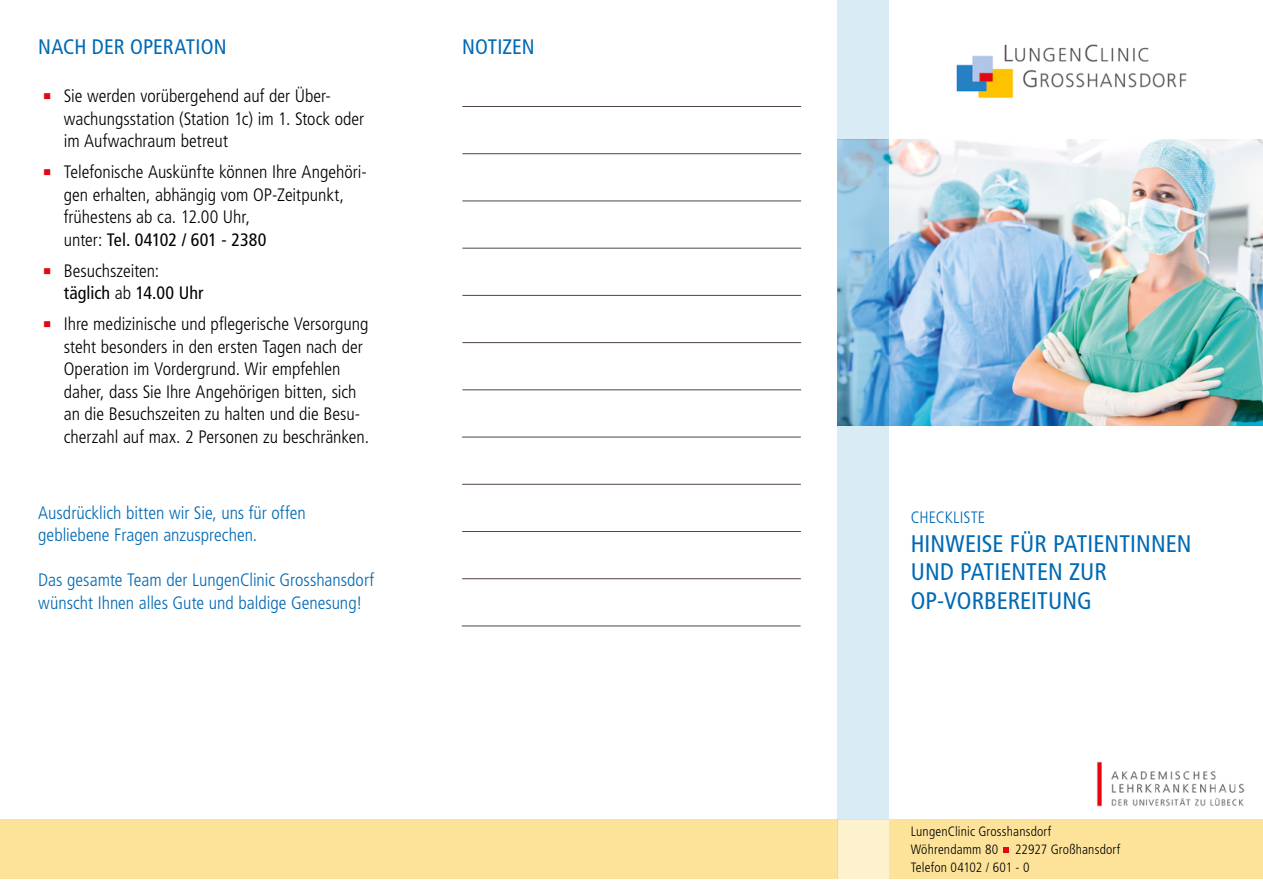
<style>
.page{position:relative;width:1263px;height:893px;background:#fff}
.page>*{position:absolute;margin:0;border:0;box-sizing:border-box;transform-origin:0 0}
.Überschrift2{font:condensed 24px/28.5px "Frutiger LT Pro";letter-spacing:.005em;color:#0069b4}
.Überschrift{font:condensed 21px "Frutiger LT Pro";letter-spacing:.005em;color:#0069b4}
.t1{font:300 condensed 18px/22.5px "Frutiger LT Pro";color:#000}
.programm_links{font:300 condensed 18px/22.5px "Frutiger LT Pro";color:#0069b4}
.Hervorgehobener_Text{font:300 condensed 16.5px "Frutiger LT Pro";letter-spacing:.005em;color:#0069b4}
.Text_kleiner{font:300 condensed 13.5px "Frutiger LT Pro";letter-spacing:.01em;color:#000}
.s1{font-family:"Segoe UI";font-weight:400;font-stretch:normal;font-size:27px;color:#e30613}
.s2{font-weight:400}
</style>
<div class="page">
<img style="left:956px;top:44px;width:231px;height:55px">
<img style="left:1096px;top:762px;width:149px;height:45px">
<img style="left:889px;top:140px;width:374px;height:286px">
<div style="left:838px;top:426px;width:51px;height:394px;background:#d9ecf6"></div>
<div style="left:838px;top:0;width:51px;height:140px;background:#d9ecf6"></div>
<div style="left:0;top:820px;width:838px;height:59px;background:#fde39a"></div>
<div style="left:838px;top:820px;width:51px;height:59px;background:#fef1cd"></div>
<div style="left:889px;top:820px;width:374px;height:59px;background:#fde39a"></div>
<svg style="left:838px;top:140px;width:51px;height:286px;background:#80b7da"></svg>
<hr style="left:462px;top:106px;width:339px;height:1px;background:#514541">
<hr style="left:462px;top:201px;width:339px;height:1px;background:#514541">
<hr style="left:462px;top:248px;width:339px;height:1px;background:#514541">
<hr style="left:462px;top:153px;width:339px;height:1px;background:#514541">
<hr style="left:462px;top:295px;width:339px;height:1px;background:#514541">
<hr style="left:462px;top:390px;width:339px;height:1px;background:#514541">
<hr style="left:462px;top:437px;width:339px;height:1px;background:#514541">
<hr style="left:462px;top:342px;width:339px;height:1px;background:#514541">
<hr style="left:462px;top:484px;width:339px;height:1px;background:#514541">
<hr style="left:462px;top:578px;width:339px;height:1px;background:#514541">
<hr style="left:462px;top:626px;width:339px;height:1px;background:#514541">
<hr style="left:462px;top:531px;width:339px;height:1px;background:#514541">
<svg style="left:1003px;top:847px;width:6px;height:6px"></svg>
<p class="Überschrift" style="left:38px;top:35px;width:190px">NACH DER OPERATION</p>
<p class="t1" style="left:64px;top:85px;width:302px;text-indent:-21px"><span class="s1">▪</span> Sie werden vorübergehend auf der Über&shy;wachungsstation (Station 1c) im 1. Stock oder im Aufwachraum betreut</p>
<p class="t1" style="left:64px;top:161px;width:305px;text-indent:-21px"><span class="s1">▪</span> Telefonische Auskünfte können Ihre Angehöri&shy;gen erhalten, abhängig vom OP-Zeitpunkt, frühestens ab ca. 12.00 Uhr,<br>unter: <span class="s2">Tel. 04102 / 601 - 2380</span></p>
<p class="t1" style="left:64px;top:259px;width:141px;text-indent:-21px"><span class="s1">▪</span> Besuchszeiten: <span class="s2">täglich</span> ab <span class="s2">14.00 Uhr</span></p>
<p class="t1" style="left:64px;top:313px;width:307px;text-indent:-21px"><span class="s1">▪</span> Ihre medizinische und pflegerische Versorgung steht besonders in den ersten Tagen nach der Operation im Vordergrund. Wir empfehlen daher, dass Sie Ihre Angehörigen bitten, sich an die Besuchszeiten zu halten und die Besu&shy;cherzahl auf max. 2 Personen zu beschränken.</p>
<p class="programm_links" style="left:38px;top:501px;width:269px">Ausdrücklich bitten wir Sie, uns für offen gebliebene Fragen anzusprechen.</p>
<p class="programm_links" style="left:38px;top:569px;width:337px">Das gesamte Team der LungenClinic Grosshansdorf wünscht Ihnen alles Gute und baldige Genesung!</p>
<p class="Überschrift" style="left:462px;top:35px;width:74px">NOTIZEN</p>
<p class="Hervorgehobener_Text" style="left:911px;top:508px;width:76px">CHECKLISTE</p>
<p class="Überschrift2" style="left:911px;top:529px;width:282px">HINWEISE FÜR PATIENTINNEN<br>UND PATIENTEN ZUR<br>OP-VORBEREITUNG</p>
<p class="Text_kleiner" style="left:911px;top:824px;width:142px">LungenClinic Grosshansdorf</p>
<p class="Text_kleiner" style="left:911px;top:842px;width:211px">Wöhrendamm 80 22927 Großhansdorf</p>
<p class="Text_kleiner" style="left:911px;top:860px;width:120px">Telefon 04102 / 601 - 0</p>
</div>
